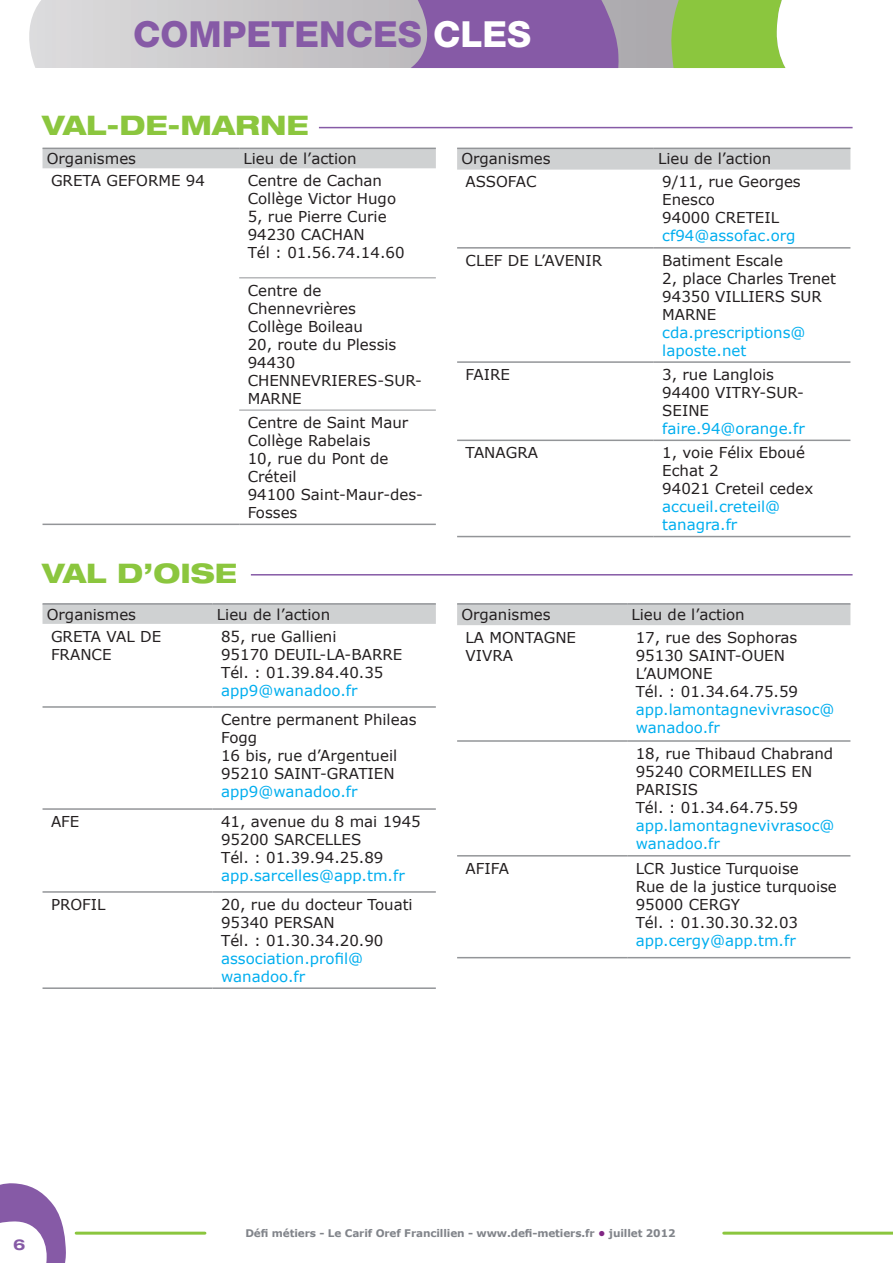
<style>
.page{position:relative;width:893px;height:1263px;background:#fff}
.page>*{position:absolute;margin:0;border:0;box-sizing:border-box;transform-origin:0 0}
.t1{font:800 36px "Helvetica Neue LT Std";color:#865aa6}
._1ERE___H1{font:800 expanded 27px "Helvetica Neue LT Std";color:#8bc63e}
.t2{font:15px/18px "Verdana";color:#231f20}
.t3{font:15px/18px "Verdana";color:#00aeef}
.t4{font:700 expanded 15px "Helvetica Neue";color:#865aa6}
.t5{font:700 10.5px "Verdana";letter-spacing:-.01em;color:#81848a}
.s1{color:#fff}
.s2{color:#812784}
</style>
<div class="page">
<svg style="left:0;top:1183px;width:66px;height:80px"></svg>
<hr style="left:724px;top:1231px;width:169px;height:3px;background:#8bc63e">
<hr style="left:76px;top:1231px;width:129px;height:3px;background:#8bc63e">
<hr style="left:239px;top:410px;width:197px;height:1px;background:#939598">
<hr style="left:239px;top:277px;width:197px;height:1px;background:#939598">
<hr style="left:43px;top:524px;width:196px;height:1px;background:#939598">
<hr style="left:239px;top:524px;width:197px;height:1px;background:#939598">
<svg style="left:29px;top:0;width:824px;height:170px"></svg>
<hr style="left:457px;top:536px;width:197px;height:1px;background:#939598">
<hr style="left:654px;top:536px;width:196px;height:1px;background:#939598">
<hr style="left:457px;top:247px;width:197px;height:2px;background:#939598">
<hr style="left:654px;top:247px;width:196px;height:2px;background:#939598">
<hr style="left:457px;top:361px;width:197px;height:2px;background:#939598">
<hr style="left:654px;top:361px;width:196px;height:2px;background:#939598">
<hr style="left:457px;top:440px;width:197px;height:1px;background:#939598">
<hr style="left:654px;top:440px;width:196px;height:1px;background:#939598">
<hr style="left:457px;top:148px;width:197px;height:1px;background:#939598">
<hr style="left:654px;top:148px;width:196px;height:1px;background:#939598">
<hr style="left:251px;top:574px;width:602px;height:1px;background:#865aa6">
<div style="left:43px;top:605px;width:393px;height:19px;background:#cfd1d2"></div>
<hr style="left:43px;top:706px;width:170px;height:2px;background:#939598">
<hr style="left:213px;top:706px;width:223px;height:2px;background:#939598">
<hr style="left:43px;top:808px;width:170px;height:2px;background:#939598">
<hr style="left:213px;top:808px;width:223px;height:2px;background:#939598">
<hr style="left:43px;top:891px;width:170px;height:2px;background:#939598">
<hr style="left:213px;top:891px;width:223px;height:2px;background:#939598">
<hr style="left:43px;top:987px;width:170px;height:2px;background:#939598">
<hr style="left:213px;top:987px;width:223px;height:2px;background:#939598">
<hr style="left:43px;top:603px;width:170px;height:2px;background:#939598">
<hr style="left:213px;top:603px;width:223px;height:2px;background:#939598">
<div style="left:457px;top:605px;width:393px;height:20px;background:#cfd1d2"></div>
<hr style="left:457px;top:603px;width:170px;height:2px;background:#939598">
<hr style="left:627px;top:603px;width:223px;height:2px;background:#939598">
<hr style="left:457px;top:740px;width:170px;height:2px;background:#939598">
<hr style="left:627px;top:740px;width:223px;height:2px;background:#939598">
<hr style="left:457px;top:855px;width:170px;height:1px;background:#939598">
<hr style="left:627px;top:855px;width:223px;height:1px;background:#939598">
<hr style="left:457px;top:957px;width:170px;height:1px;background:#939598">
<hr style="left:627px;top:957px;width:223px;height:1px;background:#939598">
<h1 class="t1" style="left:133px;top:13px;width:399px">COMPETENCES <span class="s1">CLES</span></h1>
<p class="_1ERE___H1" style="left:43px;top:108px;width:268px">VAL-DE-MARNE</p>
<p class="t2" style="left:47px;top:149px;width:91px">Organismes</p>
<p class="t2" style="left:243px;top:149px;width:115px">Lieu de l’action</p>
<p class="t2" style="left:51px;top:172px;width:155px">GRETA GEFORME 94</p>
<p class="t2" style="left:248px;top:172px;width:136px">Centre de Cachan</p>
<p class="t2" style="left:248px;top:190px;width:150px">Collège Victor Hugo</p>
<p class="t2" style="left:248px;top:208px;width:140px">5, rue Pierre Curie</p>
<p class="t2" style="left:248px;top:226px;width:118px">94230 CACHAN</p>
<p class="t2" style="left:248px;top:244px;width:158px">Tél : 01.56.74.14.60</p>
<p class="t2" style="left:248px;top:281px;width:110px">Centre de<br>Chennevrières</p>
<p class="t2" style="left:248px;top:317px;width:117px">Collège Boileau</p>
<p class="t2" style="left:248px;top:335px;width:150px">20, route du Plessis</p>
<p class="t2" style="left:248px;top:353px;width:176px">94430<br>CHENNEVRIERES-SUR-<br>MARNE</p>
<p class="t2" style="left:248px;top:413px;width:162px">Centre de Saint Maur</p>
<p class="t2" style="left:248px;top:431px;width:124px">Collège Rabelais</p>
<p class="t2" style="left:248px;top:449px;width:142px">10, rue du Pont de<br>Créteil</p>
<p class="t2" style="left:248px;top:485px;width:177px">94100 Saint-Maur-des-<br>Fosses</p>
<p class="_1ERE___H1" style="left:43px;top:556px;width:196px">VAL D’OISE</p>
<p class="t2" style="left:47px;top:605px;width:91px">Organismes</p>
<p class="t2" style="left:217px;top:605px;width:115px">Lieu de l’action</p>
<p class="t2" style="left:51px;top:627px;width:112px">GRETA VAL DE<br>FRANCE</p>
<p class="t2" style="left:221px;top:627px;width:117px">85, rue Gallieni</p>
<p class="t2" style="left:221px;top:645px;width:183px">95170 DEUIL-LA-BARRE</p>
<p class="t2" style="left:221px;top:663px;width:164px">Tél. : 01.39.84.40.35</p>
<p class="t3" style="left:221px;top:681px;width:138px">app9@wanadoo.fr</p>
<p class="t2" style="left:221px;top:710px;width:197px">Centre permanent Phileas<br>Fogg</p>
<p class="t2" style="left:221px;top:746px;width:178px">16 bis, rue d’Argentueil</p>
<p class="t2" style="left:221px;top:764px;width:175px">95210 SAINT-GRATIEN</p>
<p class="t3" style="left:221px;top:782px;width:138px">app9@wanadoo.fr</p>
<p class="t2" style="left:51px;top:812px;width:30px">AFE</p>
<p class="t2" style="left:221px;top:812px;width:201px">41, avenue du 8 mai 1945</p>
<p class="t2" style="left:221px;top:830px;width:142px">95200 SARCELLES</p>
<p class="t2" style="left:221px;top:848px;width:164px">Tél. : 01.39.94.25.89</p>
<p class="t3" style="left:221px;top:866px;width:185px">app.sarcelles@app.tm.fr</p>
<p class="t2" style="left:51px;top:895px;width:56px">PROFIL</p>
<p class="t2" style="left:221px;top:895px;width:193px">20, rue du docteur Touati</p>
<p class="t2" style="left:221px;top:913px;width:115px">95340 PERSAN</p>
<p class="t2" style="left:221px;top:931px;width:164px">Tél. : 01.30.34.20.90</p>
<p class="t3" style="left:221px;top:949px;width:144px">association.profil@ wanadoo.fr</p>
<p class="t2" style="left:461px;top:149px;width:91px">Organismes</p>
<p class="t2" style="left:658px;top:149px;width:115px">Lieu de l’action</p>
<p class="t2" style="left:466px;top:173px;width:72px">ASSOFAC</p>
<p class="t2" style="left:662px;top:173px;width:140px">9/11, rue Georges<br>Enesco</p>
<p class="t2" style="left:662px;top:209px;width:118px">94000 CRETEIL</p>
<p class="t3" style="left:662px;top:227px;width:135px">cf94@assofac.org</p>
<p class="t2" style="left:466px;top:251px;width:138px">CLEF DE L’AVENIR</p>
<p class="t2" style="left:662px;top:251px;width:122px">Batiment Escale</p>
<p class="t2" style="left:662px;top:269px;width:175px">2, place Charles Trenet</p>
<p class="t2" style="left:662px;top:287px;width:161px">94350 VILLIERS SUR<br>MARNE</p>
<p class="t3" style="left:662px;top:323px;width:145px">cda.prescriptions@ laposte.net</p>
<p class="t2" style="left:466px;top:365px;width:46px">FAIRE</p>
<p class="t2" style="left:662px;top:365px;width:113px">3, rue Langlois</p>
<p class="t2" style="left:662px;top:383px;width:143px">94400 VITRY-SUR-<br>SEINE</p>
<p class="t3" style="left:662px;top:419px;width:144px">faire.94@orange.fr</p>
<p class="t2" style="left:466px;top:444px;width:74px">TANAGRA</p>
<p class="t2" style="left:662px;top:444px;width:144px">1, voie Félix Eboué</p>
<p class="t2" style="left:662px;top:462px;width:58px">Echat 2</p>
<p class="t2" style="left:662px;top:480px;width:153px">94021 Creteil cedex</p>
<p class="t3" style="left:662px;top:498px;width:119px">accueil.creteil@ tanagra.fr</p>
<p class="t2" style="left:461px;top:606px;width:91px">Organismes</p>
<p class="t2" style="left:631px;top:606px;width:115px">Lieu de l’action</p>
<p class="t2" style="left:466px;top:628px;width:112px">LA MONTAGNE<br>VIVRA</p>
<p class="t2" style="left:636px;top:628px;width:163px">17, rue des Sophoras</p>
<p class="t2" style="left:636px;top:646px;width:151px">95130 SAINT-OUEN<br>L’AUMONE</p>
<p class="t2" style="left:636px;top:682px;width:164px">Tél. : 01.34.64.75.59</p>
<p class="t3" style="left:636px;top:700px;width:200px">app.lamontagnevivrasoc@ wanadoo.fr</p>
<p class="t2" style="left:636px;top:744px;width:199px">18, rue Thibaud Chabrand</p>
<p class="t2" style="left:636px;top:762px;width:178px">95240 CORMEILLES EN<br>PARISIS</p>
<p class="t2" style="left:636px;top:798px;width:164px">Tél. : 01.34.64.75.59</p>
<p class="t3" style="left:636px;top:816px;width:200px">app.lamontagnevivrasoc@ wanadoo.fr</p>
<p class="t2" style="left:466px;top:859px;width:45px">AFIFA</p>
<p class="t2" style="left:636px;top:859px;width:165px">LCR Justice Turquoise</p>
<p class="t2" style="left:636px;top:877px;width:203px">Rue de la justice turquoise</p>
<p class="t2" style="left:636px;top:895px;width:106px">95000 CERGY</p>
<p class="t2" style="left:636px;top:913px;width:164px">Tél. : 01.30.30.32.03</p>
<p class="t3" style="left:636px;top:931px;width:162px">app.cergy@app.tm.fr</p>
<p class="t4" style="left:13px;top:1235px;width:14px">6</p>
<p class="t5" style="left:245px;top:1226px;width:432px">Défi métiers - Le Carif Oref Francillien - www.defi-metiers.fr <span class="s2">•</span> juillet 2012</p>
</div>
